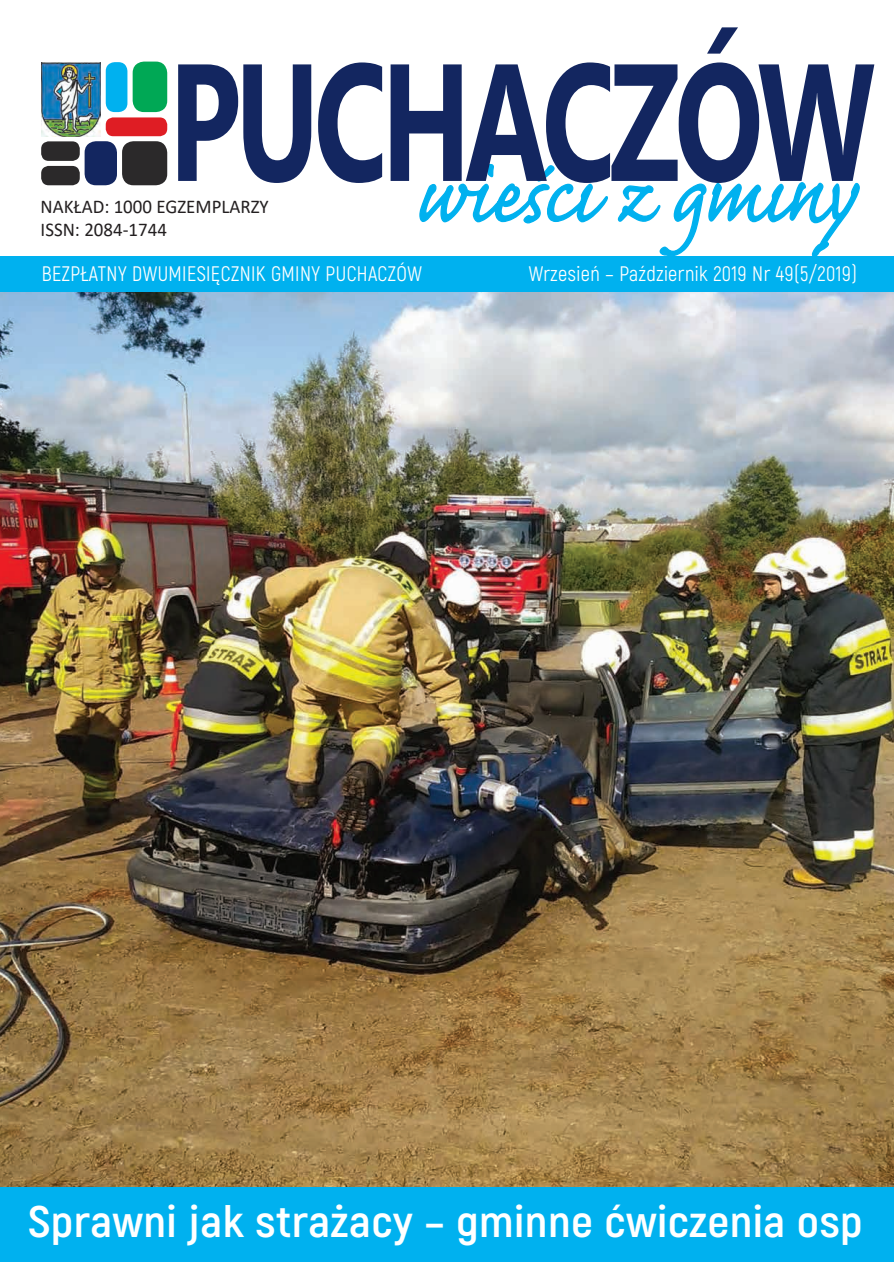
<style>
.page{position:relative;width:894px;height:1262px;background:#fff}
.page>*{position:absolute;margin:0;border:0;box-sizing:border-box;transform-origin:0 0}
.t1{font:700 166.35px "Ebrima";letter-spacing:-.05em;color:#132660;scale:.7 1}
.t2{font:700 44.1px "Akrobat";letter-spacing:.01em;color:#fff;scale:1.09 1}
.t3{font:21px "Akrobat";letter-spacing:.02em;color:#fff}
.t4{font:19.5px "Calibri";color:#231f20}
</style>
<div class="page">
<img style="left:0;top:291px;width:893px;height:896px">
<div style="left:122px;top:141px;width:45px;height:44px;background:#2b292a;border-radius:11px"></div>
<div style="left:85px;top:141px;width:32px;height:44px;background:#132660;border-radius:11px"></div>
<div style="left:41px;top:166px;width:39px;height:19px;background:#2b292a;border-radius:8px"></div>
<div style="left:41px;top:141px;width:39px;height:20px;background:#2b292a;border-radius:8px"></div>
<div style="left:106px;top:62px;width:21px;height:50px;background:#00b1ef;border-radius:9px"></div>
<div style="left:133px;top:62px;width:34px;height:50px;background:#00a855;border-radius:11px"></div>
<img style="left:41px;top:63px;width:59px;height:74px">
<svg style="left:419px;top:163px;width:441px;height:92px"></svg>
<div style="left:106px;top:117px;width:61px;height:19px;background:#df1d24;border-radius:8px"></div>
<div style="left:0;top:255px;width:893px;height:36px;background:#00b1ef"></div>
<div style="left:0;top:1187px;width:893px;height:74px;background:#00b1ef"></div>
<p class="t1" style="left:169px;top:-2px;width:1010px">PUCHACZÓW</p>
<p class="t4" style="left:41px;top:193px;width:229px">NAKŁAD: 1000 EGZEMPLARZY</p>
<p class="t4" style="left:41px;top:216px;width:128px">ISSN: 2084-1744</p>
<p class="t3" style="left:42px;top:261px;width:381px">BEZPŁATNY DWUMIESIĘCZNIK GMINY PUCHACZÓW</p>
<p class="t3" style="left:528px;top:261px;width:329px">Wrzesień – Październik 2019 Nr 49(5/2019)</p>
<p class="t2" style="left:28px;top:1194px;width:766px">Sprawni jak strażacy – gminne ćwiczenia osp</p>
</div>
